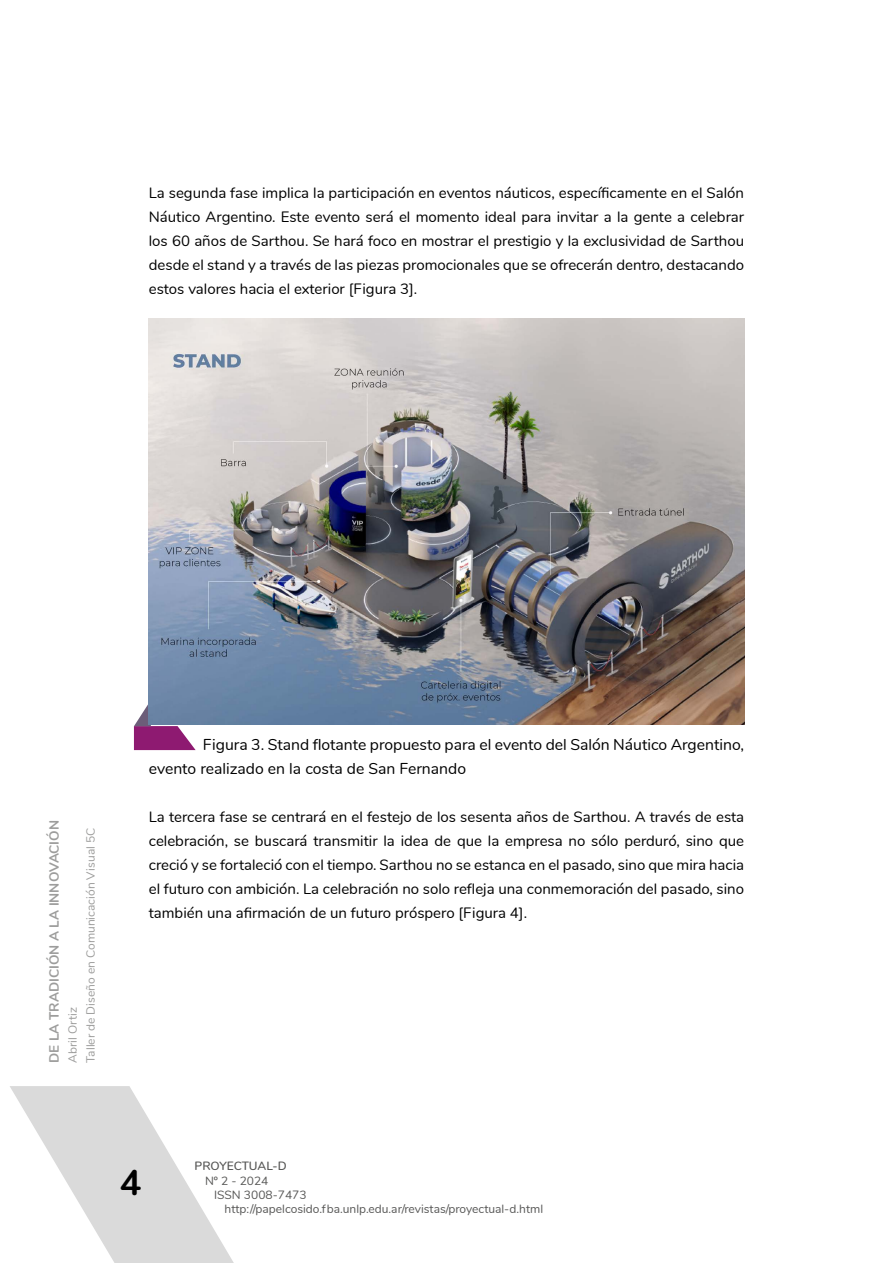
<style>
.page{position:relative;width:893px;height:1263px;background:#fff}
.page>*{position:absolute;margin:0;border:0;box-sizing:border-box;transform-origin:0 0}
.t1{font:700 36px "Nunito";color:#000}
.t2{font:15.75px/24px "Nunito";color:#000}
.t3{font:15px/24px "Nunito";color:#000;text-align:justify}
.t4{font:700 13.5px "Nunito";color:#9d9d9c}
.t5{font:12px "Nunito";color:#575756}
.t6{font:12px/18px "Nunito";color:#9d9d9c}
.t7{font:600 12px "Nunito";letter-spacing:-.005em;color:#575756}
</style>
<div class="page">
<svg style="left:10px;top:1086px;width:224px;height:177px"></svg>
<svg style="left:134px;top:700px;width:62px;height:50px"></svg>
<img style="left:149px;top:318px;width:595px;height:406px">
<p class="t3" style="left:149px;top:180px;width:597px">La segunda fase implica la participación en eventos náuticos, específicamente en el Salón Náutico Argentino. Este evento será el momento ideal para invitar a la gente a celebrar los 60 años de Sarthou. Se hará foco en mostrar el prestigio y la exclusividad de Sarthou desde el stand y a través de las piezas promocionales que se ofrecerán dentro, destacando estos valores hacia el exterior [Figura 3].</p>
<p class="t4" style="left:44px;top:1063px;width:244px;rotate:-90deg">DE LA TRADICIÓN A LA INNOVACIÓN</p>
<p class="t6" style="left:63px;top:1063px;width:237px;rotate:-90deg">Abril Ortiz<br>Taller de Diseño en Comunicación Visual 5C</p>
<p class="t2" style="left:149px;top:732px;width:597px;text-indent:54px">Figura 3. Stand flotante propuesto para el evento del Salón Náutico Argentino, evento realizado en la costa de San Fernando</p>
<p class="t3" style="left:149px;top:804px;width:597px">La tercera fase se centrará en el festejo de los sesenta años de Sarthou. A través de esta celebración, se buscará transmitir la idea de que la empresa no sólo perduró, sino que creció y se fortaleció con el tiempo. Sarthou no se estanca en el pasado, sino que mira hacia el futuro con ambición. La celebración no solo refleja una conmemoración del pasado, sino también una afirmación de un futuro próspero [Figura 4].</p>
<h1 class="t1" style="left:120px;top:1155px;width:23px">4</h1>
<p class="t7" style="left:195px;top:1157px;width:94px">PROYECTUAL-D</p>
<p class="t5" style="left:205px;top:1172px;width:65px">Nº 2 - 2024</p>
<p class="t5" style="left:214px;top:1186px;width:94px">ISSN 3008-7473</p>
<p class="t5" style="left:225px;top:1200px;width:320px">http://papelcosido.fba.unlp.edu.ar/revistas/proyectual-d.html</p>
</div>
